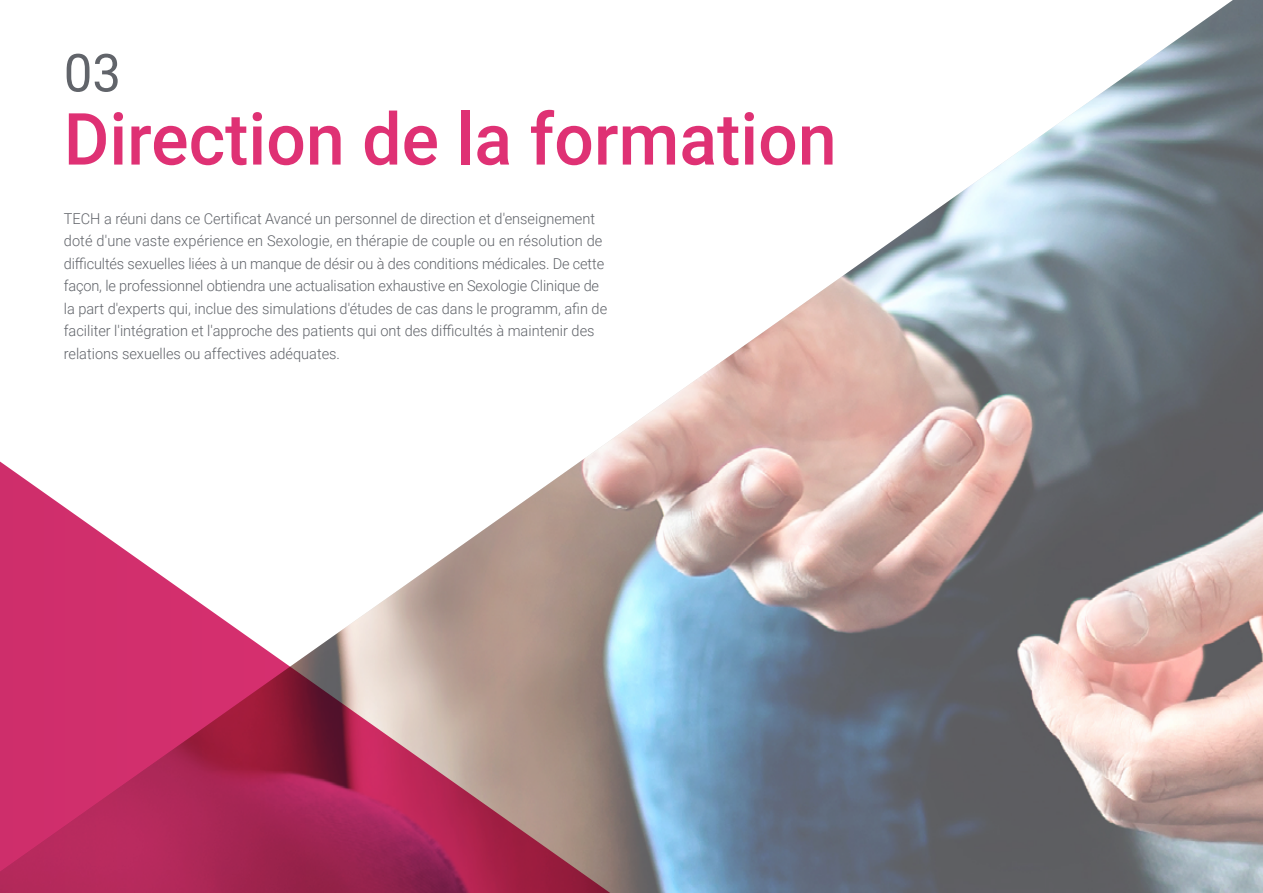
<style>
.page{position:relative;width:1263px;height:893px;background:#fff}
.page>*{position:absolute;margin:0;border:0;box-sizing:border-box;transform-origin:0 0}
.t1{font:500 72px "Roboto";color:#df3174}
.t2{font:52.5px "Roboto";color:#61646a}
.t3{font:300 15px/22.5px "Roboto";color:#61646a}
</style>
<div class="page">
<img style="left:603px;top:0;width:660px;height:893px">
<svg style="left:0;top:446px;width:640px;height:447px"></svg>
<h2 class="t2" style="left:64px;top:36px;width:59px">03</h2>
<h1 class="t1" style="left:64px;top:89px;width:774px">Direction de la formation</h1>
<p class="t3" style="left:64px;top:207px;width:545px">TECH a réuni dans ce Certificat Avancé un personnel de direction et d'enseignement doté d'une vaste expérience en Sexologie, en thérapie de couple ou en résolution de difficultés sexuelles liées à un manque de désir ou à des conditions médicales. De cette façon, le professionnel obtiendra une actualisation exhaustive en Sexologie Clinique de la part d'experts qui, inclue des simulations d'études de cas dans le programm, afin de faciliter l'intégration et l'approche des patients qui ont des difficultés à maintenir des relations sexuelles ou affectives adéquates.</p>
</div>
